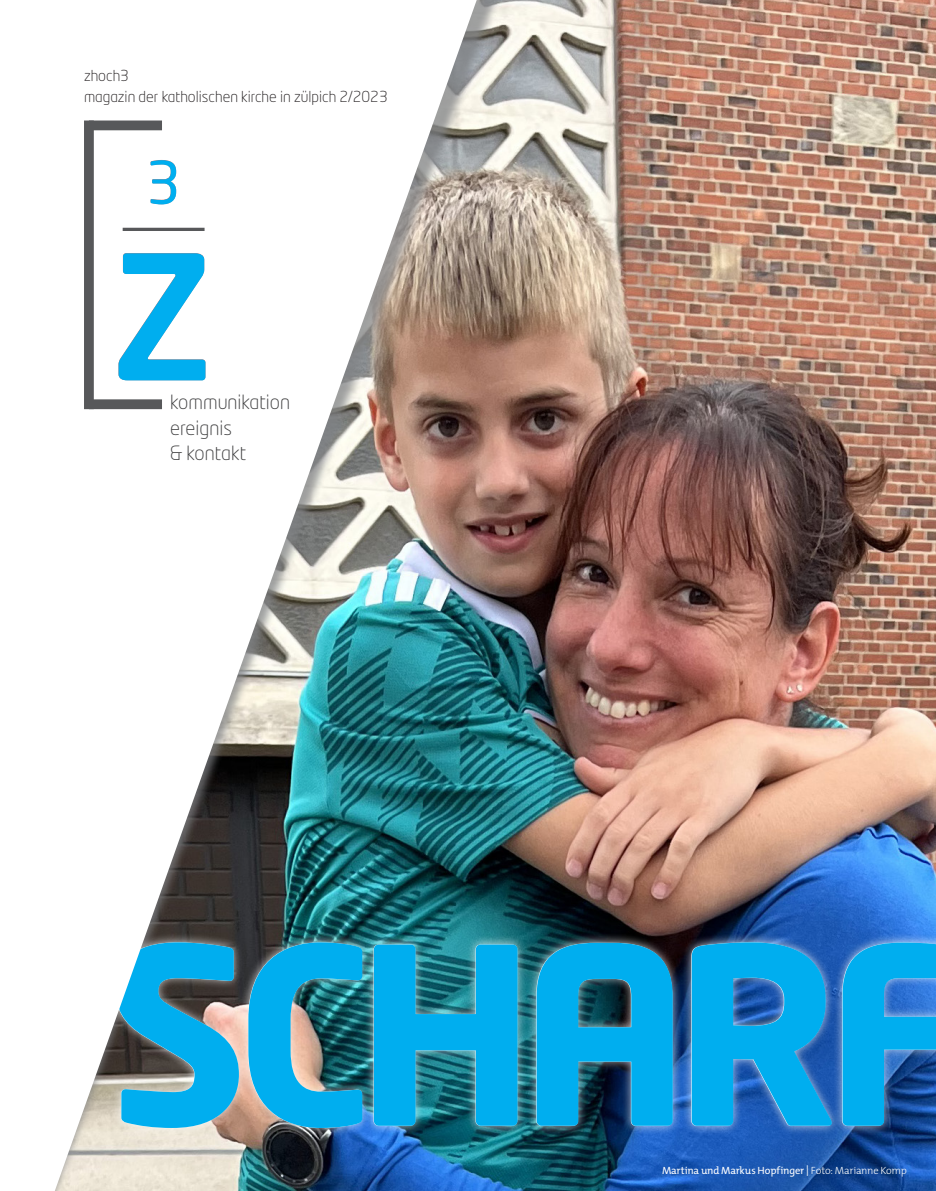
<style>
.page{position:relative;width:936px;height:1191px;background:#fff}
.page>*{position:absolute;margin:0;border:0;box-sizing:border-box;transform-origin:0 0}
.t1{font:700 243.75px "Neo Tech Pro";letter-spacing:-.06em;color:#00aeef}
.t2{font:300 19.5px "Neo Tech Pro";color:#3e3e3f}
.t3{font:300 15px "Neo Tech Pro";color:#231f20}
.Interview_Fragen{font:10.5px "The Mix";letter-spacing:-.015em;color:#fff}
.s1{font-family:"Rotis Sans Serif Pro"}
.s2{font-weight:300}
</style>
<div class="page">
<img style="left:503px;top:0;width:432px;height:1191px">
<div style="left:0;top:0;width:503px;height:1191px;background:#808285;opacity:.75"></div>
<svg style="left:0;top:0;width:20px;height:1191px"></svg>
<div style="left:106px;top:932px;width:829px;height:205px;background:#fff;opacity:.75"></div>
<img style="left:476px;top:942px;width:459px;height:186px">
<img style="left:20px;top:0;width:456px;height:1191px">
<p class="t3" style="left:84px;top:66px;width:46px">zhoch3</p>
<p class="t3" style="left:84px;top:87px;width:305px">magazin der katholischen kirche in zülpich 2/2023</p>
<p class="t2" style="left:170px;top:390px;width:121px">kommunikation</p>
<p class="t2" style="left:170px;top:416px;width:63px">ereignis</p>
<p class="t2" style="left:170px;top:441px;width:77px">&amp; kontakt</p>
<p class="t1" style="left:106px;top:879px;width:863px">SCHARF</p>
<p class="Interview_Fragen" style="left:662px;top:1161px;width:246px">Martina und Markus Hopfinger <span class="s1">|</span> <span class="s2">Foto: Marianne Komp</span></p>
</div>
